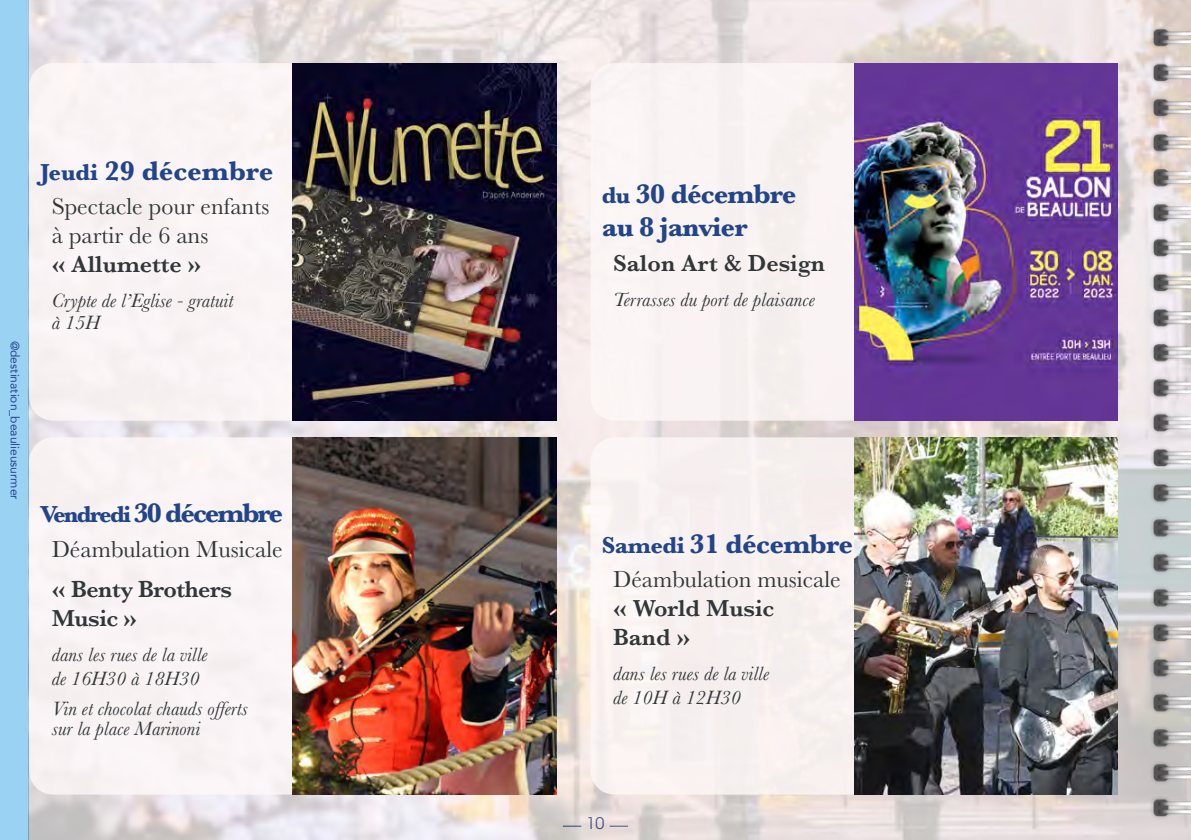
<style>
.page{position:relative;width:1191px;height:840px;background:#fff}
.page>*{position:absolute;margin:0;border:0;box-sizing:border-box;transform-origin:0 0}
.t1{font:700 28px/33.6px "Baskerville";letter-spacing:-.03em;color:#224589}
.t2{font:700 28px "Baskerville";letter-spacing:-.07em;color:#224589}
.t3{font:700 28px "Baskerville";color:#224589}
.t4{font:24px/28.8px "Baskerville";color:#313638}
.t5{font:600 24px/28.8px "Baskerville";color:#313638}
.t6{font:600 24px/28.8px "Baskerville";letter-spacing:-.02em;color:#313638}
.t7{font:italic 20px/24px "Baskerville";color:#313638}
.t8{font:16px "ITC Avant Garde Pro";color:#24458a}
.t9{font:12px "Avenir";color:#24458a}
.s1{font-size:24px}
</style>
<div class="page">
<div style="left:0;top:0;width:28px;height:839px;background:#9ad2f4"></div>
<img style="left:28px;top:0;width:1089px;height:839px">
<img style="left:1117px;top:0;width:74px;height:839px">
<div style="left:29px;top:437px;width:264px;height:357px;background:#f9f3f5"></div>
<div style="left:590px;top:437px;width:264px;height:357px;background:#f7f0ef"></div>
<div style="left:29px;top:63px;width:264px;height:357px;background:#f9f3f5"></div>
<div style="left:590px;top:63px;width:528px;height:357px;background:#faf3f3"></div>
<img style="left:293px;top:437px;width:263px;height:357px">
<img style="left:854px;top:437px;width:264px;height:357px">
<img style="left:293px;top:63px;width:263px;height:357px">
<img style="left:854px;top:63px;width:263px;height:357px">
<p class="t9" style="left:25px;top:340px;width:160px;rotate:90deg">@destination_beaulieusurmer</p>
<h1 class="t3" style="left:40px;top:151px;width:234px"><span class="s1">Jeudi</span> 29 décembre</h1>
<p class="t4" style="left:52px;top:192px;width:219px">Spectacle pour enfants à partir de 6 ans</p>
<p class="t5" style="left:52px;top:249px;width:151px">« Allumette »</p>
<p class="t7" style="left:52px;top:290px;width:183px;line-height:21.6px">Crypte de l’Eglise - gratuit à 15H</p>
<h1 class="t2" style="left:40px;top:493px;width:244px"><span class="s1">Vendredi</span> 30 décembre</h1>
<p class="t4" style="left:52px;top:534px;width:232px">Déambulation Musicale</p>
<p class="t6" style="left:52px;top:574px;width:182px">« Benty Brothers<br>Music »</p>
<p class="t7" style="left:52px;top:642px;width:157px">dans les rues de la ville de 16H30 à 18H30</p>
<p class="t7" style="left:52px;top:698px;width:197px;line-height:20px">Vin et chocolat chauds offerts sur la place Marinoni</p>
<h1 class="t1" style="left:602px;top:177px;width:196px"><span class="s1">du</span> 30 décembre au 8 janvier</h1>
<p class="t5" style="left:613px;top:248px;width:213px">Salon Art &amp; Design</p>
<p class="t7" style="left:613px;top:287px;width:203px">Terrasses du port de plaisance</p>
<h1 class="t1" style="left:602px;top:526px;width:253px"><span class="s1">Samedi</span> 31 décembre</h1>
<p class="t4" style="left:613px;top:565px;width:229px">Déambulation musicale</p>
<p class="t5" style="left:613px;top:593px;width:163px">« World Music<br>Band »</p>
<p class="t7" style="left:613px;top:661px;width:157px">dans les rues de la ville de 10H à 12H30</p>
<p class="t8" style="left:586px;top:812px;width:19px">10</p>
</div>
